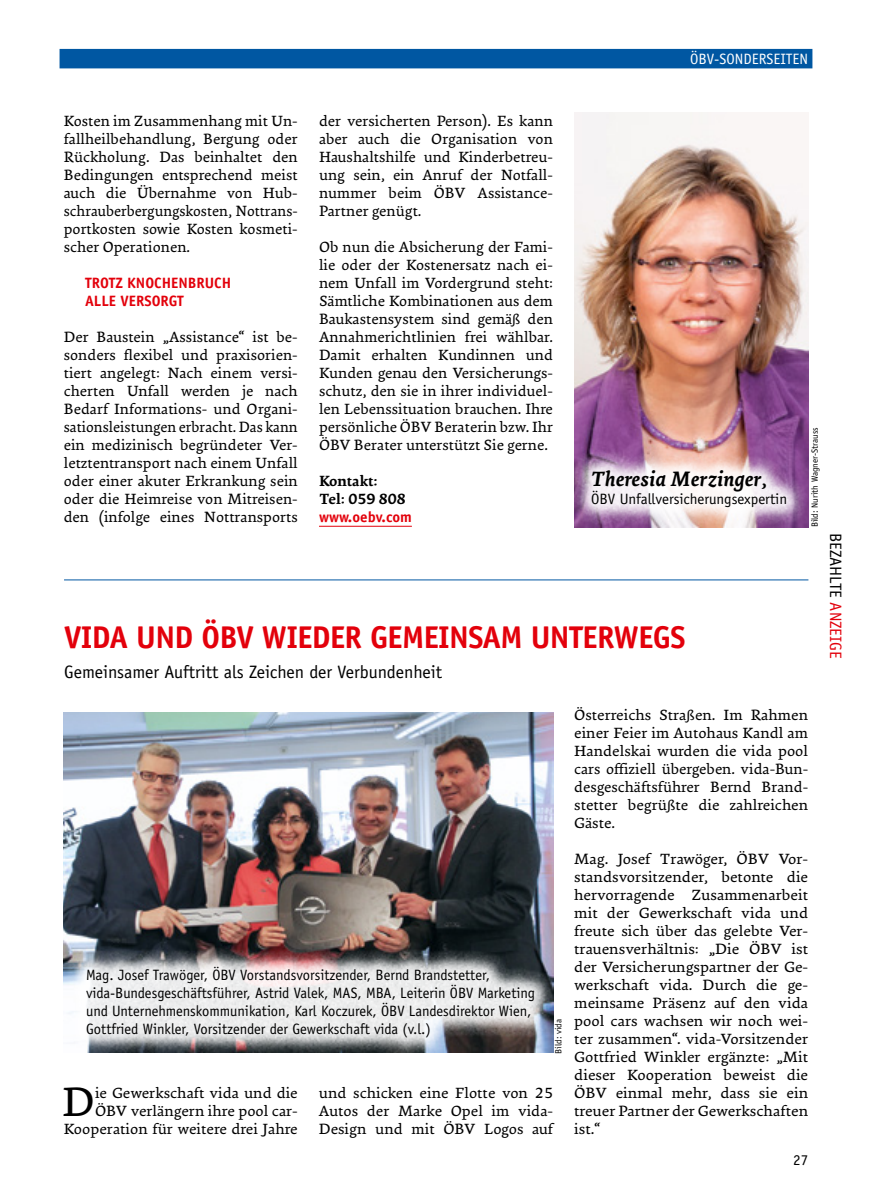
<style>
.page{position:relative;width:872px;height:1191px;background:#fff}
.page>*{position:absolute;margin:0;border:0;box-sizing:border-box;transform-origin:0 0}
.t1{font:41.4px "Ginkgo LT Pro";color:#000}
.t2{font:700 31.5px "Officina Sans Std";letter-spacing:-.02em;color:#e3000b}
.t3{font:italic 700 21px "Ginkgo LT Pro";color:#000}
.t4{font:18px "Officina Sans Std";color:#000}
.t5{font:16.5px "Officina Sans Std";color:#000}
.t6{font:15px/18px "Ginkgo LT Pro";color:#000;text-align:justify}
.t7{font:15px/18px "Officina Sans Std";color:#000}
.t8{font:700 15px/18px "Officina Sans Std";color:#e3000b}
.t9{font:700 15px/18px "Ginkgo LT Pro";color:#000}
.t10{font:15px "Officina Sans Std";color:#fff}
.t11{font:9px "Officina Sans Std";color:#000}
.s1{color:#e3000b}
</style>
<div class="page">
<div style="left:60px;top:49px;width:752px;height:19px;background:#0057a2"></div>
<img style="left:574px;top:113px;width:234px;height:414px">
<hr style="left:64px;top:579px;width:744px;height:1px;background:#0057a2">
<img style="left:64px;top:712px;width:489px;height:273px">
<hr style="left:319px;top:526px;width:93px;height:1px;background:#e3000b">
<img style="left:66px;top:945px;width:488px;height:108px">
<svg style="left:574px;top:449px;width:233px;height:78px"></svg>
<p class="t10" style="left:690px;top:50px;width:120px">ÖBV-SONDERSEITEN</p>
<p class="t6" style="left:64px;top:112px;width:235px">Kosten im Zusammenhang mit Un&shy;fallheilbehandlung, Bergung oder Rückholung. Das beinhaltet den Bedingungen entsprechend meist auch die Übernahme von Hub&shy;schrauberbergungskosten, Nottrans&shy;portkosten sowie Kosten kosmeti&shy;scher Operationen.</p>
<p class="t8" style="left:85px;top:274px;width:148px">TROTZ KNOCHENBRUCH<br>ALLE VERSORGT</p>
<p class="t6" style="left:64px;top:328px;width:235px">Der Baustein „Assistance“ ist be&shy;sonders flexibel und praxisorien&shy;tiert angelegt: Nach einem versi&shy;cherten Unfall werden je nach Bedarf Informations- und Organi&shy;sationsleistungen erbracht. Das kann ein medizinisch begründeter Ver&shy;letztentransport nach einem Unfall oder einer akuter Erkrankung sein oder die Heimreise von Mitreisen&shy;den (infolge eines Nottransports</p>
<p class="t6" style="left:319px;top:112px;width:235px">der versicherten Person). Es kann aber auch die Organisation von Haushaltshilfe und Kinderbetreu&shy;ung sein, ein Anruf der Notfall&shy;nummer beim ÖBV Assistance-Partner genügt.</p>
<p class="t6" style="left:319px;top:238px;width:235px">Ob nun die Absicherung der Fami&shy;lie oder der Kostenersatz nach ei&shy;nem Unfall im Vordergrund steht:<br>Sämtliche Kombinationen aus dem Baukastensystem sind gemäß den Annahmerichtlinien frei wählbar.<br>Damit erhalten Kundinnen und Kunden genau den Versicherungs&shy;schutz, den sie in ihrer individuel&shy;len Lebenssituation brauchen. Ihre persönliche ÖBV Beraterin bzw. Ihr ÖBV Berater unterstützt Sie gerne.</p>
<p class="t9" style="left:319px;top:472px;width:88px">Kontakt:<br>Tel: 059 808</p>
<p class="t8" style="left:319px;top:508px;width:94px">www.oebv.com</p>
<h3 class="t3" style="left:591px;top:465px;width:178px">Theresia Merzinger,</h3>
<p class="t7" style="left:591px;top:490px;width:197px">ÖBV Unfallversicherungsexpertin</p>
<h2 class="t2" style="left:64px;top:617px;width:623px">VIDA UND ÖBV WIEDER GEMEINSAM UNTERWEGS</h2>
<p class="t4" style="left:64px;top:661px;width:379px">Gemeinsamer Auftritt als Zeichen der Verbundenheit</p>
<p class="t11" style="left:809px;top:527px;width:102px;rotate:-90deg">Bild: Nurith Wagner-Strauss</p>
<p class="t5" style="left:845px;top:532px;width:127px;rotate:90deg">BEZAHLTE <span class="s1">ANZEIGE</span></p>
<p class="t7" style="left:86px;top:965px;width:450px">Mag. Josef Trawöger, ÖBV Vorstandsvorsitzender, Bernd Brandstetter, vida-Bundesgeschäftsführer, Astrid Valek, MAS, MBA, Leiterin ÖBV Marketing und Unternehmenskommunikation, Karl Koczurek, ÖBV Landesdirektor Wien, Gottfried Winkler, Vorsitzender der Gewerkschaft vida (v.l.)</p>
<p class="t11" style="left:553px;top:1053px;width:36px;rotate:-90deg">Bild: vida</p>
<p class="t6" style="left:64px;top:1084px;width:235px;text-align:right">ie Gewerkschaft vida und die<br>ÖBV verlängern ihre pool car-<br>Kooperation für weitere drei Jahre</p>
<h1 class="t1" style="left:62px;top:1076px;width:34px">D</h1>
<p class="t6" style="left:319px;top:1084px;width:236px">und schicken eine Flotte von 25<br>Autos der Marke Opel im vida-Design und mit ÖBV Logos auf</p>
<p class="t6" style="left:574px;top:706px;width:235px">Österreichs Straßen. Im Rahmen einer Feier im Autohaus Kandl am Handelskai wurden die vida pool cars offiziell übergeben. vida-Bun&shy;desgeschäftsführer Bernd Brand&shy;stetter begrüßte die zahlreichen Gäste.</p>
<p class="t6" style="left:574px;top:850px;width:235px">Mag. Josef Trawöger, ÖBV Vor&shy;standsvorsitzender, betonte die hervorragende Zusammenarbeit mit der Gewerkschaft vida und freute sich über das gelebte Ver&shy;trauensverhältnis: „Die ÖBV ist der Versicherungspartner der Ge&shy;werkschaft vida. Durch die ge&shy;meinsame Präsenz auf den vida pool cars wachsen wir noch wei&shy;ter zusammen“. vida-Vorsitzender Gottfried Winkler ergänzte: „Mit dieser Kooperation beweist die ÖBV einmal mehr, dass sie ein treuer Partner der Gewerkschaften ist.“</p>
<p class="t7" style="left:793px;top:1150px;width:16px">27</p>
</div>
